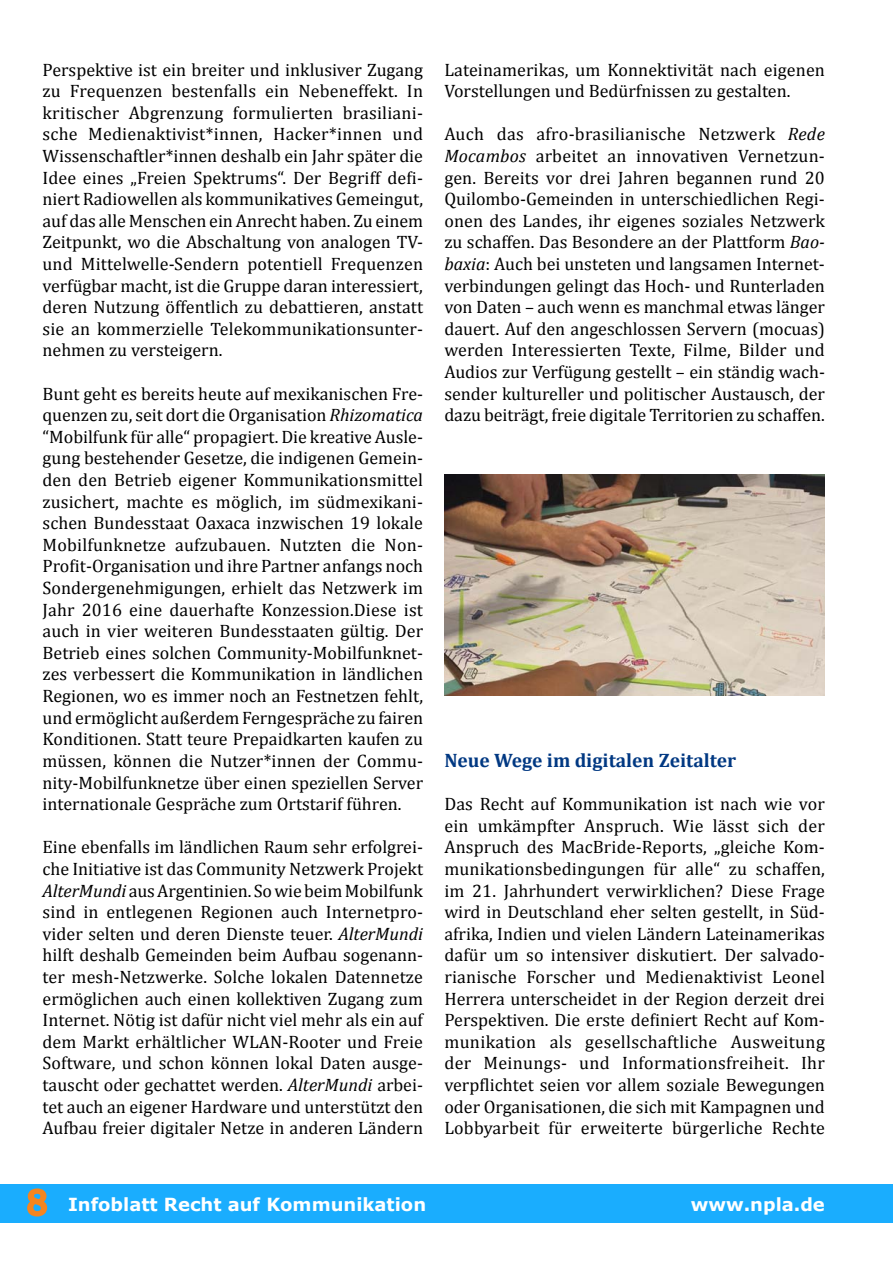
<style>
.page{position:relative;width:893px;height:1263px;background:#fff}
.page>*{position:absolute;margin:0;border:0;box-sizing:border-box;transform-origin:0 0}
.t1{font:700 19.5px "Cambria";color:#003882}
.t2{font:18px/21.6px "Cambria";color:#000;text-align:justify}
.t3{font:700 18px "Verdana";color:#fff}
.s1{font-style:italic}
.s2{font-weight:400;font-size:33px;color:#f4851f}
</style>
<div class="page">
<img style="left:444px;top:475px;width:381px;height:220px">
<div style="left:0;top:1184px;width:893px;height:38px;background:#1aadfe"></div>
<svg style="left:27px;top:1188px;width:21px;height:29px"></svg>
<p class="t2" style="left:43px;top:59px;width:382px">Perspektive ist ein breiter und inklusiver Zugang zu Frequenzen bestenfalls ein Nebeneffekt. In kritischer Abgrenzung formulierten brasiliani&shy;sche Medienaktivist*innen, Hacker*innen und Wissenschaftler*innen deshalb ein Jahr später die Idee eines „Freien Spektrums“. Der Begriff defi&shy;niert Radiowellen als kommunikatives Gemeingut, auf das alle Menschen ein Anrecht haben. Zu einem Zeitpunkt, wo die Abschaltung von analogen TV&shy;und Mittelwelle-Sendern potentiell Frequenzen verfügbar macht, ist die Gruppe daran interessiert, deren Nutzung öffentlich zu debattieren, anstatt sie an kommerzielle Telekommunikationsunter&shy;nehmen zu versteigern.</p>
<p class="t2" style="left:43px;top:383px;width:382px">Bunt geht es bereits heute auf mexikanischen Fre&shy;quenzen zu, seit dort die Organisation <span class="s1">Rhizomatica </span>“Mobilfunk für alle“ propagiert. Die kreative Ausle&shy;gung bestehender Gesetze, die indigenen Gemein&shy;den den Betrieb eigener Kommunikationsmittel zusichert, machte es möglich, im südmexikani&shy;schen Bundesstaat Oaxaca inzwischen 19 lokale Mobilfunknetze aufzubauen. Nutzten die Non-Profit-Organisation und ihre Partner anfangs noch Sondergenehmigungen, erhielt das Netzwerk im Jahr 2016 eine dauerhafte Konzession.Diese ist auch in vier weiteren Bundesstaaten gültig. Der Betrieb eines solchen Community-Mobilfunknet&shy;zes verbessert die Kommunikation in ländlichen Regionen, wo es immer noch an Festnetzen fehlt, und ermöglicht außerdem Ferngespräche zu fairen Konditionen. Statt teure Prepaidkarten kaufen zu müssen, können die Nutzer*innen der Commu&shy;nity-Mobilfunknetze über einen speziellen Server internationale Gespräche zum Ortstarif führen.</p>
<p class="t2" style="left:43px;top:836px;width:382px">Eine ebenfalls im ländlichen Raum sehr erfolgrei&shy;che Initiative ist das Community Netzwerk Projekt <span class="s1">AlterMundi</span> aus Argentinien. So wie beim Mobilfunk sind in entlegenen Regionen auch Internetpro&shy;vider selten und deren Dienste teuer. <span class="s1">AlterMundi </span>hilft deshalb Gemeinden beim Aufbau sogenann&shy;ter mesh-Netzwerke. Solche lokalen Datennetze ermöglichen auch einen kollektiven Zugang zum Internet. Nötig ist dafür nicht viel mehr als ein auf dem Markt erhältlicher WLAN-Rooter und Freie Software, und schon können lokal Daten ausge&shy;tauscht oder gechattet werden. <span class="s1">AlterMundi</span> arbei&shy;tet auch an eigener Hardware und unterstützt den Aufbau freier digitaler Netze in anderen Ländern</p>
<p class="t2" style="left:444px;top:59px;width:382px">Lateinamerikas, um Konnektivität nach eigenen<br>Vorstellungen und Bedürfnissen zu gestalten.</p>
<p class="t2" style="left:444px;top:123px;width:382px">Auch das afro-brasilianische Netzwerk <span class="s1">Rede Mocambos</span> arbeitet an innovativen Vernetzun&shy;gen. Bereits vor drei Jahren begannen rund 20<br>Quilombo-Gemeinden in unterschiedlichen Regi&shy;onen des Landes, ihr eigenes soziales Netzwerk zu schaffen. Das Besondere an der Plattform <span class="s1">Bao&shy;baxia</span>: Auch bei unsteten und langsamen Internet&shy;verbindungen gelingt das Hoch- und Runterladen von Daten – auch wenn es manchmal etwas länger dauert. Auf den angeschlossen Servern (mocuas) werden Interessierten Texte, Filme, Bilder und Audios zur Verfügung gestellt – ein ständig wach&shy;sender kultureller und politischer Austausch, der dazu beiträgt, freie digitale Territorien zu schaffen.</p>
<p class="t1" style="left:444px;top:746px;width:293px">Neue Wege im digitalen Zeitalter</p>
<p class="t2" style="left:444px;top:793px;width:382px">Das Recht auf Kommunikation ist nach wie vor ein umkämpfter Anspruch. Wie lässt sich der Anspruch des MacBride-Reports, „gleiche Kom&shy;munikationsbedingungen für alle“ zu schaffen, im 21. Jahrhundert verwirklichen? Diese Frage wird in Deutschland eher selten gestellt, in Süd&shy;afrika, Indien und vielen Ländern Lateinamerikas dafür um so intensiver diskutiert. Der salvado&shy;rianische Forscher und Medienaktivist Leonel Herrera unterscheidet in der Region derzeit drei Perspektiven. Die erste definiert Recht auf Kom&shy;munikation als gesellschaftliche Ausweitung der Meinungs- und Informationsfreiheit. Ihr verpflichtet seien vor allem soziale Bewegungen oder Organisationen, die sich mit Kampagnen und Lobbyarbeit für erweiterte bürgerliche Rechte</p>
<p class="t3" style="left:27px;top:1192px;width:401px"><span class="s2">8</span> Infoblatt Recht auf Kommunikation</p>
<p class="t3" style="left:691px;top:1192px;width:135px">www.npla.de</p>
</div>
